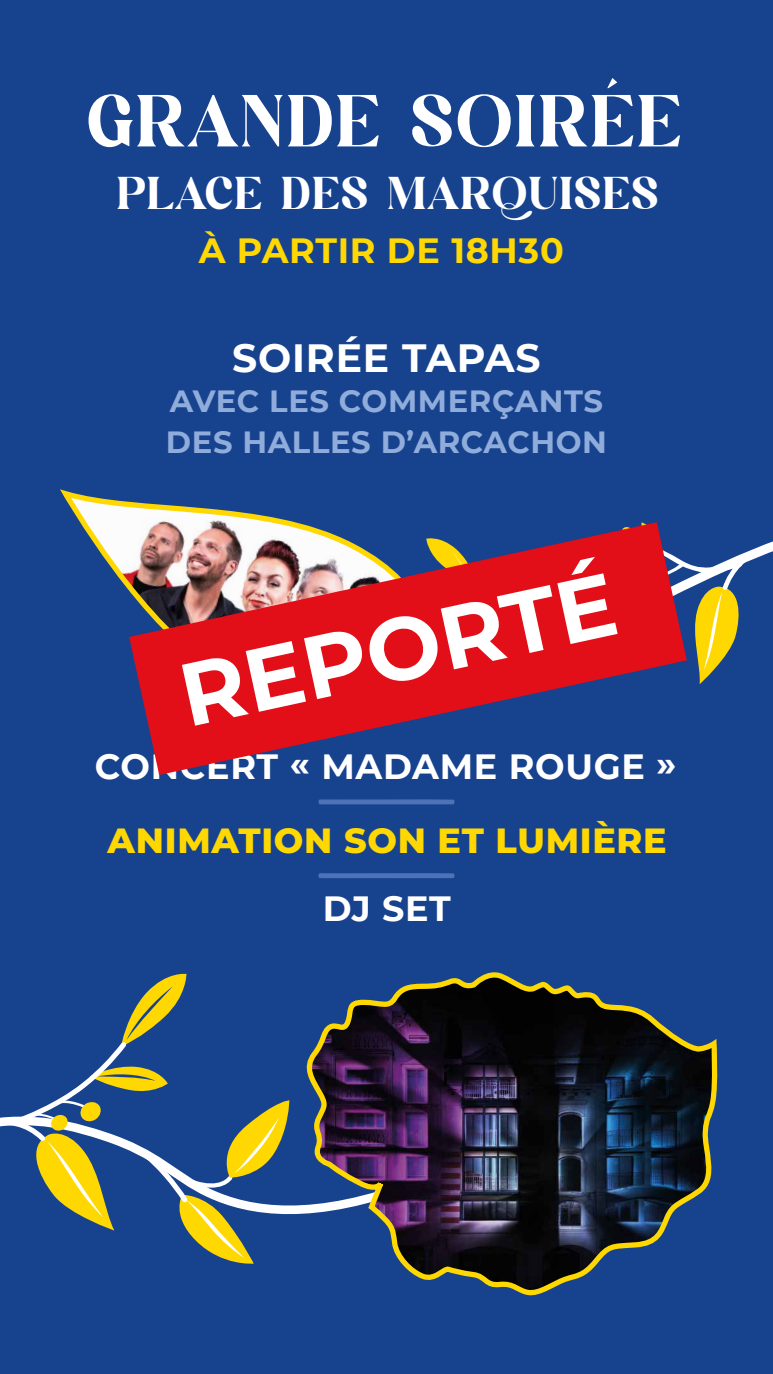
<style>
.page{position:relative;width:773px;height:1374px;background:#17428e}
.page>*{position:absolute;margin:0;border:0;box-sizing:border-box;transform-origin:0 0}
.t1{font:700 88.81px "Montserrat";color:#fff}
.t2{font:70px "Mogilte";letter-spacing:.04em;color:#fff}
.t3{font:43.75px "Mogilte";letter-spacing:.035em;color:#fff}
.t4{font:700 39.38px "Montserrat";letter-spacing:.02em;color:#fff}
.t5{font:700 35px "Montserrat";letter-spacing:.02em;color:#fff}
.t6{font:800 35px "Montserrat";letter-spacing:.02em;color:#ffd802}
.t7{font:700 35px "Montserrat";letter-spacing:.02em;color:#ffd803}
.t8{font:700 30.62px/40.9px "Montserrat";letter-spacing:.02em;color:#90acdb}
</style>
<div class="page">
<svg style="left:318px;top:799px;width:136px;height:5px"></svg>
<svg style="left:318px;top:873px;width:136px;height:5px"></svg>
<svg style="left:62px;top:494px;width:232px;height:97px"></svg>
<svg style="left:687px;top:541px;width:86px;height:143px"></svg>
<svg style="left:129px;top:522px;width:558px;height:253px;fill:#e20e18"></svg>
<img style="left:296px;top:972px;width:422px;height:324px">
<svg style="left:0;top:973px;width:289px;height:291px"></svg>
<h2 class="t2" style="left:87px;top:78px;width:595px">GRANDE SOIRÉE</h2>
<h3 class="t3" style="left:117px;top:166px;width:543px">PLACE DES MARQUISES</h3>
<p class="t7" style="left:199px;top:226px;width:366px">À PARTIR DE 18H30</p>
<p class="t4" style="left:232px;top:330px;width:310px">SOIRÉE TAPAS</p>
<p class="t8" style="left:166px;top:379px;width:442px">AVEC LES COMMERÇANTS<br>DES HALLES D’ARCACHON</p>
<h1 class="t1" style="left:168px;top:633px;width:445px;rotate:-12deg">REPORTÉ</h1>
<p class="t5" style="left:95px;top:742px;width:583px">CONCERT « MADAME ROUGE »</p>
<p class="t6" style="left:108px;top:817px;width:560px">ANIMATION SON ET LUMIÈRE</p>
<p class="t5" style="left:323px;top:883px;width:130px">DJ SET</p>
</div>
